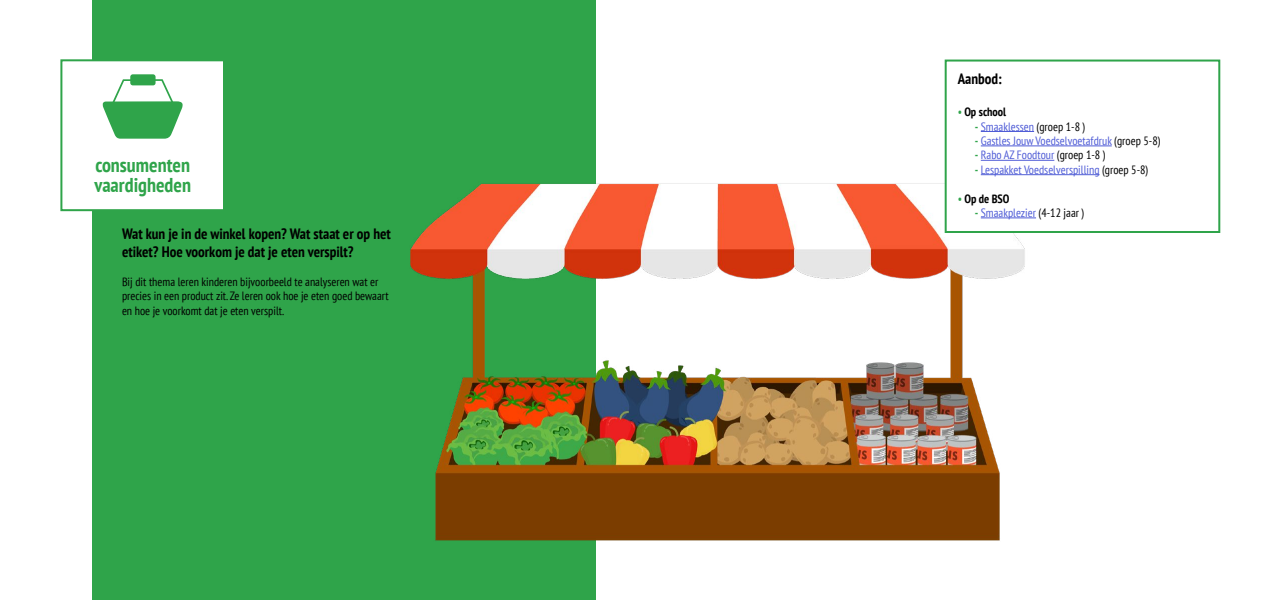
<style>
.page{position:relative;width:1280px;height:600px;background:#fff}
.page>*{position:absolute;margin:0;border:0;box-sizing:border-box;transform-origin:0 0}
.t1{font:700 condensed 20px/20px "PT Sans";color:#2fa44a}
.t2{font:700 condensed 15px/18px "PT Sans";color:#000}
.t3{font:condensed 12px "PT Sans";color:#4f5cd6}
.t4{font:condensed 12px/14.4px "PT Sans";color:#000}
.t5{font:700 condensed 12px "PT Sans";color:#000}
.s1{font-weight:400;color:#2fa44a}
.s2{font-weight:700;color:#2fa44a}
.s3{color:#000}
</style>
<div class="page">
<div style="left:92px;top:0;width:504px;height:600px;background:#2fa44a"></div>
<img style="left:410px;top:174px;width:615px;height:367px">
<div style="left:60px;top:59px;width:165px;height:152px;background:#fff;border:2px solid #2fa44a"></div>
<div style="left:130px;top:74px;width:26px;height:11px;background:#2fa44a;border-radius:3px"></div>
<svg style="left:102px;top:79px;width:81px;height:60px"></svg>
<div style="left:945px;top:60px;width:275px;height:173px;background:#fff;border:2px solid #2fa44a"></div>
<hr style="left:981px;top:131px;width:53px;height:1px;background:#4f5cd6">
<hr style="left:981px;top:146px;width:131px;height:1px;background:#4f5cd6">
<hr style="left:981px;top:160px;width:73px;height:1px;background:#4f5cd6">
<hr style="left:981px;top:174px;width:119px;height:1px;background:#4f5cd6">
<hr style="left:981px;top:218px;width:55px;height:1px;background:#4f5cd6">
<h1 class="t1" style="left:94px;top:155px;width:98px">consumenten vaardigheden</h1>
<p class="t2" style="left:122px;top:225px;width:270px">Wat kun je in de winkel kopen? Wat staat er op het etiket? Hoe voorkom je dat je eten verspilt?</p>
<p class="t4" style="left:122px;top:274px;width:268px">Bij dit thema leren kinderen bijvoorbeeld te analyseren wat er precies in een product zit. Ze leren ook hoe je eten goed bewaart en hoe je voorkomt dat je eten verspilt.</p>
<p class="t2" style="left:958px;top:69px;width:46px">Aanbod:</p>
<p class="t5" style="left:958px;top:104px;width:50px"><span class="s1">•</span> Op school</p>
<p class="t3" style="left:975px;top:119px;width:112px"><span class="s2">-</span> Smaaklessen <span class="s3">(groep 1-8 )</span></p>
<p class="t3" style="left:975px;top:133px;width:187px"><span class="s2">-</span> Gastles Jouw Voedselvoetafdruk <span class="s3">(groep 5-8)</span></p>
<p class="t3" style="left:975px;top:147px;width:133px"><span class="s2">-</span> Rabo AZ Foodtour <span class="s3">(groep 1-8 )</span></p>
<p class="t3" style="left:975px;top:162px;width:175px"><span class="s2">-</span> Lespakket Voedselverspilling <span class="s3">(groep 5-8)</span></p>
<p class="t5" style="left:958px;top:190px;width:53px"><span class="s1">•</span> Op de BSO</p>
<p class="t3" style="left:975px;top:205px;width:111px"><span class="s2">-</span> Smaakplezier <span class="s3">(4-12 jaar )</span></p>
</div>
